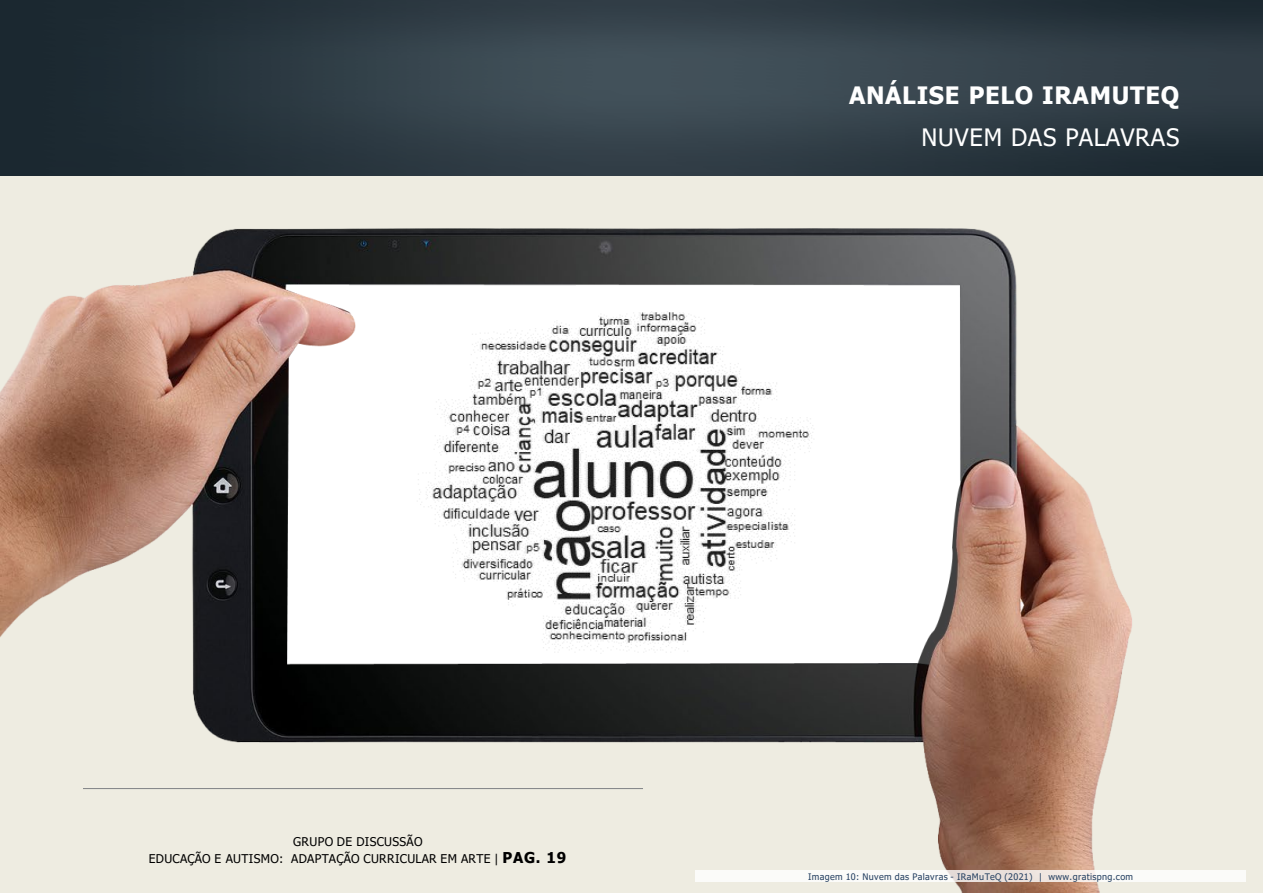
<style>
.page{position:relative;width:1263px;height:893px;background:#fff}
.page>*{position:absolute;margin:0;border:0;box-sizing:border-box;transform-origin:0 0}
.t1{font:700 24px "Tahoma";letter-spacing:.03em;color:#fff}
.t2{font:24px "Tahoma";letter-spacing:.03em;color:#fff}
.t3{font:12px "Tahoma";letter-spacing:.025em;color:#000}
.t4{font:9px "Tahoma";letter-spacing:.04em;color:#254061}
.s1{font-weight:700;font-size:15px}
</style>
<div class="page">
<div style="left:0;top:176px;width:1263px;height:717px;background:#eeece1"></div>
<img style="left:0;top:175px;width:1153px;height:718px">
<img style="left:0;top:0;width:1263px;height:175px">
<hr style="left:83px;top:788px;width:560px;height:1px;background:#808285">
<div style="left:695px;top:869px;width:551px;height:12px;background:#fff;opacity:.8"></div>
<p class="t1" style="left:849px;top:79px;width:332px">ANÁLISE PELO IRAMUTEQ</p>
<p class="t2" style="left:921px;top:121px;width:259px">NUVEM DAS PALAVRAS</p>
<p class="t3" style="left:293px;top:833px;width:131px">GRUPO DE DISCUSSÃO</p>
<p class="t3" style="left:149px;top:851px;width:419px">EDUCAÇÃO E AUTISMO: ADAPTAÇÃO CURRICULAR EM ARTE | <span class="s1">PAG. 19</span></p>
<p class="t4" style="left:808px;top:870px;width:327px">Imagem 10: Nuvem das Palavras - IRaMuTeQ (2021) | www.gratispng.com</p>
</div>
